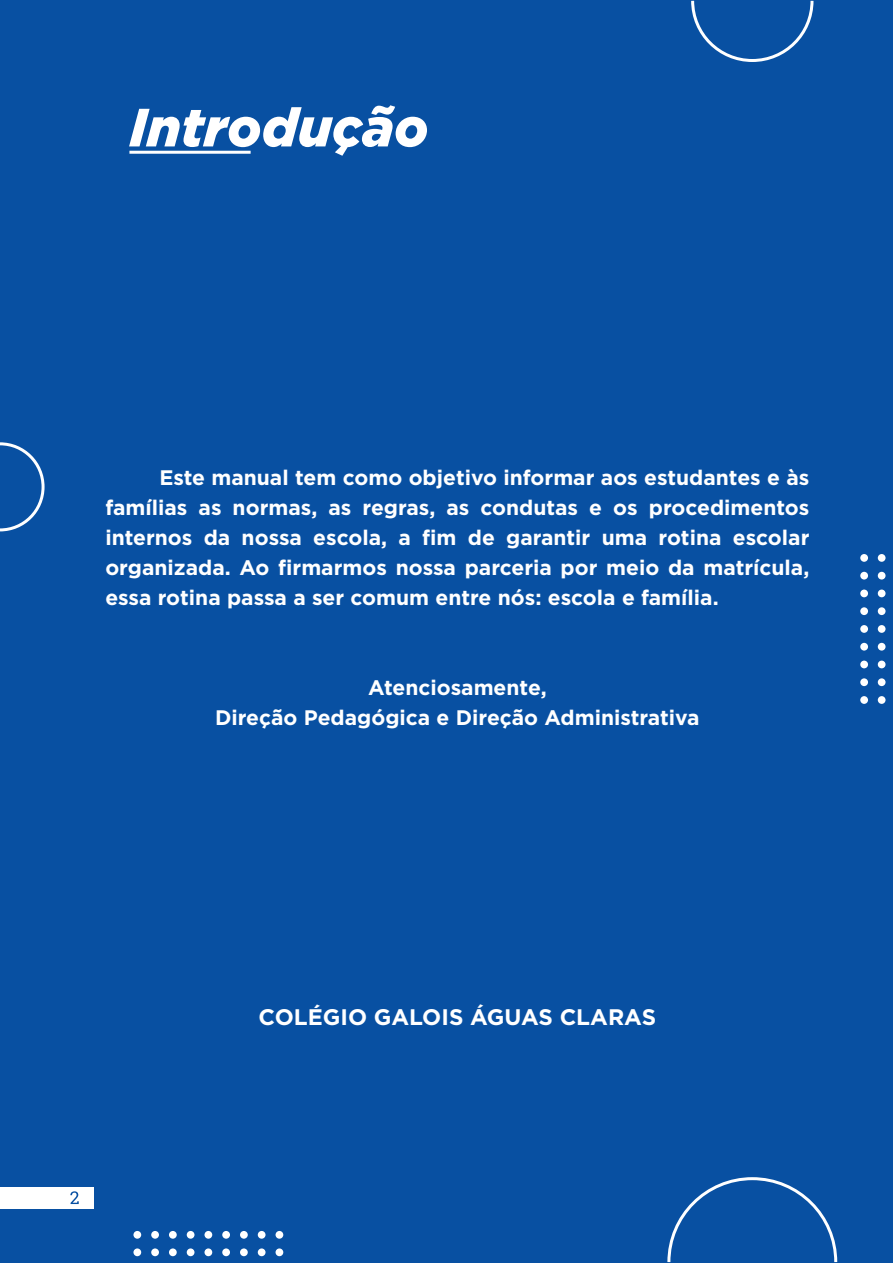
<style>
.page{position:relative;width:893px;height:1263px;background:#0850a2}
.page>*{position:absolute;margin:0;border:0;box-sizing:border-box;transform-origin:0 0}
.t1{font:italic 900 53.85px "Gotham";color:#fff}
.t2{font:700 22.5px "Gotham";color:#fff}
.t3{font:700 21px/30px "Gotham";color:#fff;text-align:justify}
</style>
<div class="page">
<div style="left:0;top:1187px;width:93px;height:21px;background:#fff"></div>
<svg style="left:70px;top:1191px;width:9px;height:13px"></svg>
<hr style="left:129px;top:151px;width:122px;height:3px;background:#fff">
<svg style="left:691px;top:0;width:123px;height:62px"></svg>
<svg style="left:667px;top:1177px;width:171px;height:86px"></svg>
<svg style="left:0;top:442px;width:45px;height:90px"></svg>
<div style="left:860px;top:696px;width:8px;height:8px;background:#fff;border-radius:50%"></div>
<div style="left:860px;top:554px;width:8px;height:8px;background:#fff;border-radius:50%"></div>
<div style="left:860px;top:572px;width:8px;height:7px;background:#fff;border-radius:50%"></div>
<div style="left:860px;top:607px;width:8px;height:8px;background:#fff;border-radius:50%"></div>
<div style="left:860px;top:589px;width:8px;height:8px;background:#fff;border-radius:50%"></div>
<div style="left:860px;top:625px;width:8px;height:8px;background:#fff;border-radius:50%"></div>
<div style="left:860px;top:643px;width:8px;height:8px;background:#fff;border-radius:50%"></div>
<div style="left:860px;top:678px;width:8px;height:8px;background:#fff;border-radius:50%"></div>
<div style="left:860px;top:661px;width:8px;height:7px;background:#fff;border-radius:50%"></div>
<div style="left:878px;top:696px;width:7px;height:8px;background:#fff;border-radius:50%"></div>
<div style="left:878px;top:554px;width:7px;height:8px;background:#fff;border-radius:50%"></div>
<div style="left:878px;top:572px;width:7px;height:7px;background:#fff;border-radius:50%"></div>
<div style="left:878px;top:607px;width:7px;height:8px;background:#fff;border-radius:50%"></div>
<div style="left:878px;top:589px;width:7px;height:8px;background:#fff;border-radius:50%"></div>
<div style="left:878px;top:625px;width:7px;height:8px;background:#fff;border-radius:50%"></div>
<div style="left:878px;top:643px;width:7px;height:8px;background:#fff;border-radius:50%"></div>
<div style="left:878px;top:678px;width:7px;height:8px;background:#fff;border-radius:50%"></div>
<div style="left:878px;top:661px;width:7px;height:7px;background:#fff;border-radius:50%"></div>
<div style="left:133px;top:1231px;width:8px;height:8px;background:#fff;border-radius:50%"></div>
<div style="left:276px;top:1231px;width:7px;height:8px;background:#fff;border-radius:50%"></div>
<div style="left:258px;top:1231px;width:8px;height:8px;background:#fff;border-radius:50%"></div>
<div style="left:222px;top:1231px;width:8px;height:8px;background:#fff;border-radius:50%"></div>
<div style="left:240px;top:1231px;width:8px;height:8px;background:#fff;border-radius:50%"></div>
<div style="left:204px;top:1231px;width:8px;height:8px;background:#fff;border-radius:50%"></div>
<div style="left:187px;top:1231px;width:7px;height:8px;background:#fff;border-radius:50%"></div>
<div style="left:151px;top:1231px;width:8px;height:8px;background:#fff;border-radius:50%"></div>
<div style="left:169px;top:1231px;width:8px;height:8px;background:#fff;border-radius:50%"></div>
<div style="left:133px;top:1248px;width:8px;height:8px;background:#fff;border-radius:50%"></div>
<div style="left:276px;top:1248px;width:7px;height:8px;background:#fff;border-radius:50%"></div>
<div style="left:258px;top:1248px;width:8px;height:8px;background:#fff;border-radius:50%"></div>
<div style="left:222px;top:1248px;width:8px;height:8px;background:#fff;border-radius:50%"></div>
<div style="left:240px;top:1248px;width:8px;height:8px;background:#fff;border-radius:50%"></div>
<div style="left:204px;top:1248px;width:8px;height:8px;background:#fff;border-radius:50%"></div>
<div style="left:187px;top:1248px;width:7px;height:8px;background:#fff;border-radius:50%"></div>
<div style="left:151px;top:1248px;width:8px;height:8px;background:#fff;border-radius:50%"></div>
<div style="left:169px;top:1248px;width:8px;height:8px;background:#fff;border-radius:50%"></div>
<h1 class="t1" style="left:129px;top:90px;width:301px">Introdução</h1>
<p class="t3" style="left:105px;top:463px;width:706px;text-indent:54px">Este manual tem como objetivo informar aos estudantes e às famílias as normas, as regras, as condutas e os procedimentos internos da nossa escola, a fim de garantir uma rotina escolar organizada. Ao firmarmos nossa parceria por meio da matrícula, essa rotina passa a ser comum entre nós: escola e família.</p>
<p class="t3" style="left:215px;top:673px;width:486px;text-align:center">Atenciosamente,<br>Direção Pedagógica e Direção Administrativa</p>
<p class="t2" style="left:258px;top:1002px;width:399px">COLÉGIO GALOIS ÁGUAS CLARAS</p>
</div>
